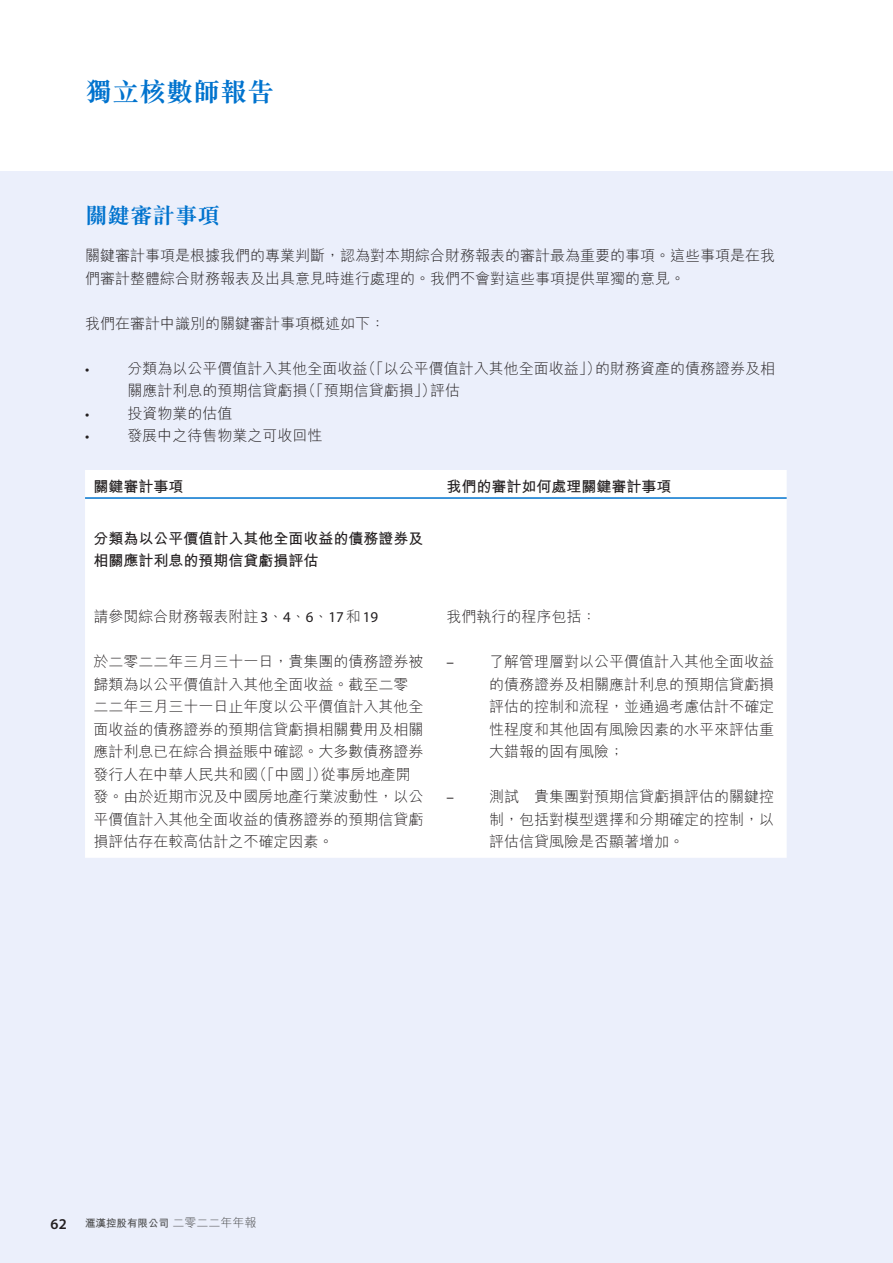
<style>
.page{position:relative;width:893px;height:1263px;background:#fff}
.page>*{position:absolute;margin:0;border:0;box-sizing:border-box;transform-origin:0 0}
.t1{font:700 27px "M Sung HK";color:#0073ce}
.Subhead_1{font:700 22.5px "M Sung HK";color:#0073ce}
.Body_Text{font:300 15px/22.5px "M Hei HK";color:#231f20}
.Body_Text-2{font:700 15px/22.5px "M Hei HK";color:#231f20}
.Body_Text-3{font:15px "Myriad Pro";color:#231f20}
.t2{font:700 10.5px "M Hei HK";color:#4b4c4d}
.s1{font-family:"Myriad Pro";font-weight:400}
.s2{font-family:"Myriad Pro";font-weight:600;font-size:15px;color:#231f20}
.s3{font-weight:300;font-size:12px}
</style>
<div class="page">
<div style="left:0;top:171px;width:892px;height:1092px;background:#ebeffb"></div>
<div style="left:85px;top:470px;width:702px;height:388px;background:#fff"></div>
<hr style="left:85px;top:497px;width:353px;height:2px;background:#0073ce">
<hr style="left:438px;top:497px;width:349px;height:2px;background:#0073ce">
<h1 class="t1" style="left:85px;top:78px;width:190px">獨立核數師報告</h1>
<p class="Subhead_1" style="left:85px;top:205px;width:136px">關鍵審計事項</p>
<p class="Body_Text" style="left:85px;top:244px;width:691px">關鍵審計事項是根據我們的專業判斷，認為對本期綜合財務報表的審計最為重要的事項。這些事項是在我們審計整體綜合財務報表及出具意見時進行處理的。我們不會對這些事項提供單獨的意見。</p>
<p class="Body_Text" style="left:85px;top:312px;width:301px">我們在審計中識別的關鍵審計事項概述如下：</p>
<p class="Body_Text-3" style="left:85px;top:359px;width:6px">•</p>
<p class="Body_Text" style="left:128px;top:357px;width:649px">分類為以公平價值計入其他全面收益（「以公平價值計入其他全面收益」）的財務資產的債務證券及相關應計利息的預期信貸虧損（「預期信貸虧損」）評估</p>
<p class="Body_Text-3" style="left:85px;top:404px;width:6px">•</p>
<p class="Body_Text" style="left:128px;top:402px;width:107px">投資物業的估值</p>
<p class="Body_Text-3" style="left:85px;top:427px;width:6px">•</p>
<p class="Body_Text" style="left:128px;top:424px;width:197px">發展中之待售物業之可收回性</p>
<p class="Body_Text-2" style="left:94px;top:474px;width:91px">關鍵審計事項</p>
<p class="Body_Text-2" style="left:446px;top:474px;width:226px">我們的審計如何處理關鍵審計事項</p>
<p class="Body_Text-2" style="left:94px;top:526px;width:332px">分類為以公平價值計入其他全面收益的債務證券及相關應計利息的預期信貸虧損評估</p>
<p class="Body_Text" style="left:94px;top:605px;width:286px">請參閱綜合財務報表附註<span class="s1">3</span>、<span class="s1">4</span>、<span class="s1">6</span>、<span class="s1">17</span>和<span class="s1">19</span></p>
<p class="Body_Text" style="left:94px;top:650px;width:332px">於二零二二年三月三十一日，貴集團的債務證券被歸類為以公平價值計入其他全面收益。截至二零二二年三月三十一日止年度以公平價值計入其他全面收益的債務證券的預期信貸虧損相關費用及相關應計利息已在綜合損益賬中確認。大多數債務證券發行人在中華人民共和國（「中國」）從事房地產開發。由於近期市況及中國房地產行業波動性，以公平價值計入其他全面收益的債務證券的預期信貸虧損評估存在較高估計之不確定因素。</p>
<p class="Body_Text" style="left:446px;top:605px;width:151px">我們執行的程序包括：</p>
<p class="Body_Text" style="left:489px;top:650px;width:287px;text-align:justify;text-indent:-43px"><span class="s1">–</span> 了解管理層對以公平價值計入其他全面收益的債務證券及相關應計利息的預期信貸虧損評估的控制和流程，並通過考慮估計不確定性程度和其他固有風險因素的水平來評估重大錯報的固有風險；</p>
<p class="Body_Text" style="left:489px;top:785px;width:287px;text-align:justify;text-indent:-43px"><span class="s1">–</span> 測試 貴集團對預期信貸虧損評估的關鍵控制，包括對模型選擇和分期確定的控制，以評估信貸風險是否顯著增加。</p>
<p class="t2" style="left:51px;top:1215px;width:207px"><span class="s2">62</span> 滙漢控股有限公司 <span class="s3">二零二二年年報</span></p>
</div>
